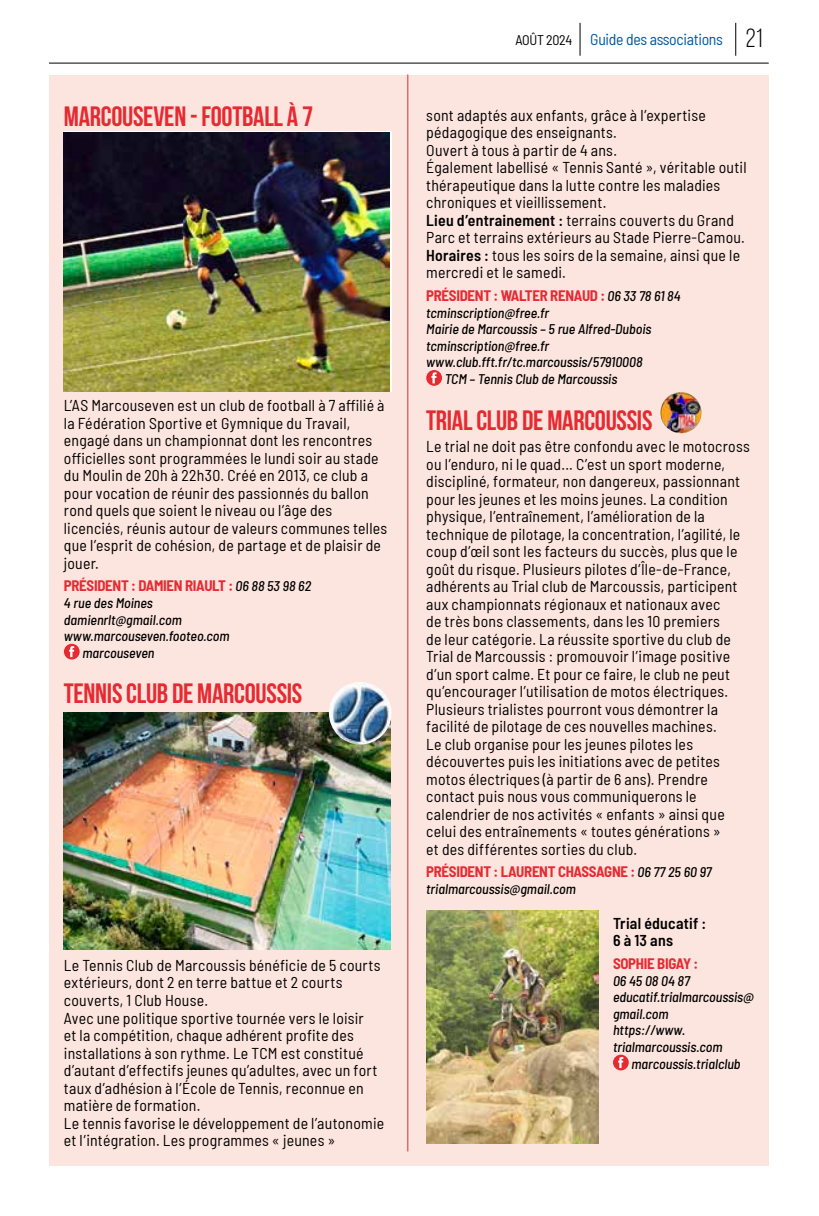
<style>
.page{position:relative;width:819px;height:1216px;background:#fff}
.page>*{position:absolute;margin:0;border:0;box-sizing:border-box;transform-origin:0 0}
.t1{font:700 28px "Bebas Neue";letter-spacing:-.01em;color:#e62a32}
.t2{font:semi-condensed 15.75px/17.5px "Barlow";letter-spacing:.015em;color:#000}
.t3{font:semi-condensed 15.75px "Barlow";letter-spacing:-.02em;color:#0058a2}
.t4{font:600 semi-condensed 15.75px/17.5px "Barlow";letter-spacing:.015em;color:#000}
.t5{font:700 semi-condensed 14.88px "Barlow";letter-spacing:-.02em;color:#e62a32}
.t6{font:italic 500 semi-condensed 14px/16.6px "Barlow";color:#000}
.s1{font-weight:500;font-style:italic;font-size:14px;color:#000}
.s2{font-size:14px;color:#000}
.s3{font-family:"Bebas Neue";font-stretch:normal;font-size:26.25px;color:#000}
.s4{font-weight:600}
</style>
<div class="page">
<hr style="left:49px;top:63px;width:719px;height:1px;background:#000">
<hr style="left:579px;top:23px;width:1px;height:33px;background:#000">
<hr style="left:735px;top:23px;width:1px;height:33px;background:#000">
<div style="left:49px;top:75px;width:719px;height:1091px;background:#fce5de"></div>
<img style="left:64px;top:133px;width:325px;height:259px">
<svg style="left:64px;top:643px;width:16px;height:16px"></svg>
<svg style="left:69px;top:646px;width:5px;height:11px"></svg>
<img style="left:64px;top:712px;width:327px;height:237px">
<svg style="left:426px;top:370px;width:16px;height:16px"></svg>
<svg style="left:431px;top:372px;width:5px;height:11px"></svg>
<img style="left:660px;top:392px;width:41px;height:41px;border-radius:21px">
<svg style="left:613px;top:1054px;width:15px;height:16px"></svg>
<svg style="left:618px;top:1056px;width:5px;height:11px"></svg>
<hr style="left:407px;top:74px;width:1px;height:1077px;background:#e62a32">
<img style="left:329px;top:682px;width:62px;height:62px;border-radius:31px">
<img style="left:426px;top:910px;width:172px;height:233px">
<h1 class="t1" style="left:64px;top:101px;width:251px">MARCOUSEVEN - FOOTBALL À 7</h1>
<p class="t2" style="left:64px;top:395px;width:325px">L’AS Marcouseven est un club de football à 7 affilié à la Fédération Sportive et Gymnique du Travail, engagé dans un championnat dont les rencontres officielles sont programmées le lundi soir au stade du Moulin de 20h à 22h30. Créé en 2013, ce club a pour vocation de réunir des passionnés du ballon rond quels que soient le niveau ou l’âge des licenciés, réunis autour de valeurs communes telles que l’esprit de cohésion, de partage et de plaisir de jouer.</p>
<p class="t5" style="left:64px;top:575px;width:249px">PRÉSIDENT : DAMIEN RIAULT : <span class="s1">06 88 53 98 62</span></p>
<p class="t6" style="left:64px;top:593px;width:90px">4 rue des Moines</p>
<p class="t6" style="left:64px;top:610px;width:119px">damienrlt@gmail.com</p>
<p class="t6" style="left:64px;top:626px;width:167px">www.marcouseven.footeo.com</p>
<p class="t6" style="left:82px;top:643px;width:74px">marcouseven</p>
<h1 class="t1" style="left:64px;top:678px;width:240px">TENNIS CLUB DE MARCOUSSIS</h1>
<p class="t2" style="left:64px;top:955px;width:322px">Le Tennis Club de Marcoussis bénéficie de 5 courts extérieurs, dont 2 en terre battue et 2 courts couverts, 1 Club House.<br>Avec une politique sportive tournée vers le loisir<br>et la compétition, chaque adhérent profite des installations à son rythme. Le TCM est constitué d’autant d’effectifs jeunes qu’adultes, avec un fort taux d’adhésion à l’École de Tennis, reconnue en matière de formation.<br>Le tennis favorise le développement de l’autonomie et l’intégration. Les programmes « jeunes »</p>
<p class="t3" style="left:515px;top:28px;width:249px"><span class="s2">AOÛT 2024</span> Guide des associations <span class="s3">21</span></p>
<p class="t2" style="left:426px;top:105px;width:322px">sont adaptés aux enfants, grâce à l’expertise pédagogique des enseignants.<br>Ouvert à tous à partir de 4 ans.<br>Également labellisé « Tennis Santé », véritable outil thérapeutique dans la lutte contre les maladies chroniques et vieillissement.<br><span class="s4">Lieu d’entrainement :</span> terrains couverts du Grand Parc et terrains extérieurs au Stade Pierre-Camou.<br><span class="s4">Horaires :</span> tous les soirs de la semaine, ainsi que le mercredi et le samedi.</p>
<p class="t5" style="left:426px;top:285px;width:256px">PRÉSIDENT : WALTER RENAUD : <span class="s1">06 33 78 61 84</span></p>
<p class="t6" style="left:426px;top:303px;width:124px">tcminscription@free.fr</p>
<p class="t6" style="left:426px;top:320px;width:227px">Mairie de Marcoussis – 5 rue Alfred-Dubois</p>
<p class="t6" style="left:426px;top:336px;width:124px">tcminscription@free.fr</p>
<p class="t6" style="left:426px;top:353px;width:218px">www.club.fft.fr/tc.marcoussis/57910008</p>
<p class="t6" style="left:444px;top:370px;width:174px">TCM – Tennis Club de Marcoussis</p>
<h1 class="t1" style="left:426px;top:404px;width:228px">TRIAL CLUB DE MARCOUSSIS</h1>
<p class="t2" style="left:426px;top:436px;width:325px">Le trial ne doit pas être confondu avec le motocross ou l’enduro, ni le quad... C’est un sport moderne, discipliné, formateur, non dangereux, passionnant pour les jeunes et les moins jeunes. La condition physique, l’entraînement, l’amélioration de la technique de pilotage, la concentration, l’agilité, le coup d’œil sont les facteurs du succès, plus que le goût du risque. Plusieurs pilotes d’Île-de-France, adhérents au Trial club de Marcoussis, participent aux championnats régionaux et nationaux avec<br>de très bons classements, dans les 10 premiers<br>de leur catégorie. La réussite sportive du club de Trial de Marcoussis : promouvoir l’image positive d’un sport calme. Et pour ce faire, le club ne peut qu’encourager l’utilisation de motos électriques.<br>Plusieurs trialistes pourront vous démontrer la facilité de pilotage de ces nouvelles machines.<br>Le club organise pour les jeunes pilotes les découvertes puis les initiations avec de petites motos électriques (à partir de 6 ans). Prendre contact puis nous vous communiquerons le calendrier de nos activités « enfants » ainsi que celui des entraînements « toutes générations »<br>et des différentes sorties du club.</p>
<p class="t5" style="left:426px;top:861px;width:287px">PRÉSIDENT : LAURENT CHASSAGNE : <span class="s1">06 77 25 60 97</span></p>
<p class="t6" style="left:426px;top:879px;width:151px">trialmarcoussis@gmail.com</p>
<p class="t4" style="left:613px;top:913px;width:95px">Trial éducatif :<br>6 à 13 ans</p>
<p class="t5" style="left:613px;top:952px;width:87px">SOPHIE BIGAY :</p>
<p class="t6" style="left:613px;top:971px;width:142px">06 45 08 04 87 educatif.trialmarcoussis@ gmail.com<br>https://www. trialmarcoussis.com</p>
<p class="t6" style="left:631px;top:1054px;width:111px">marcoussis.trialclub</p>
</div>
